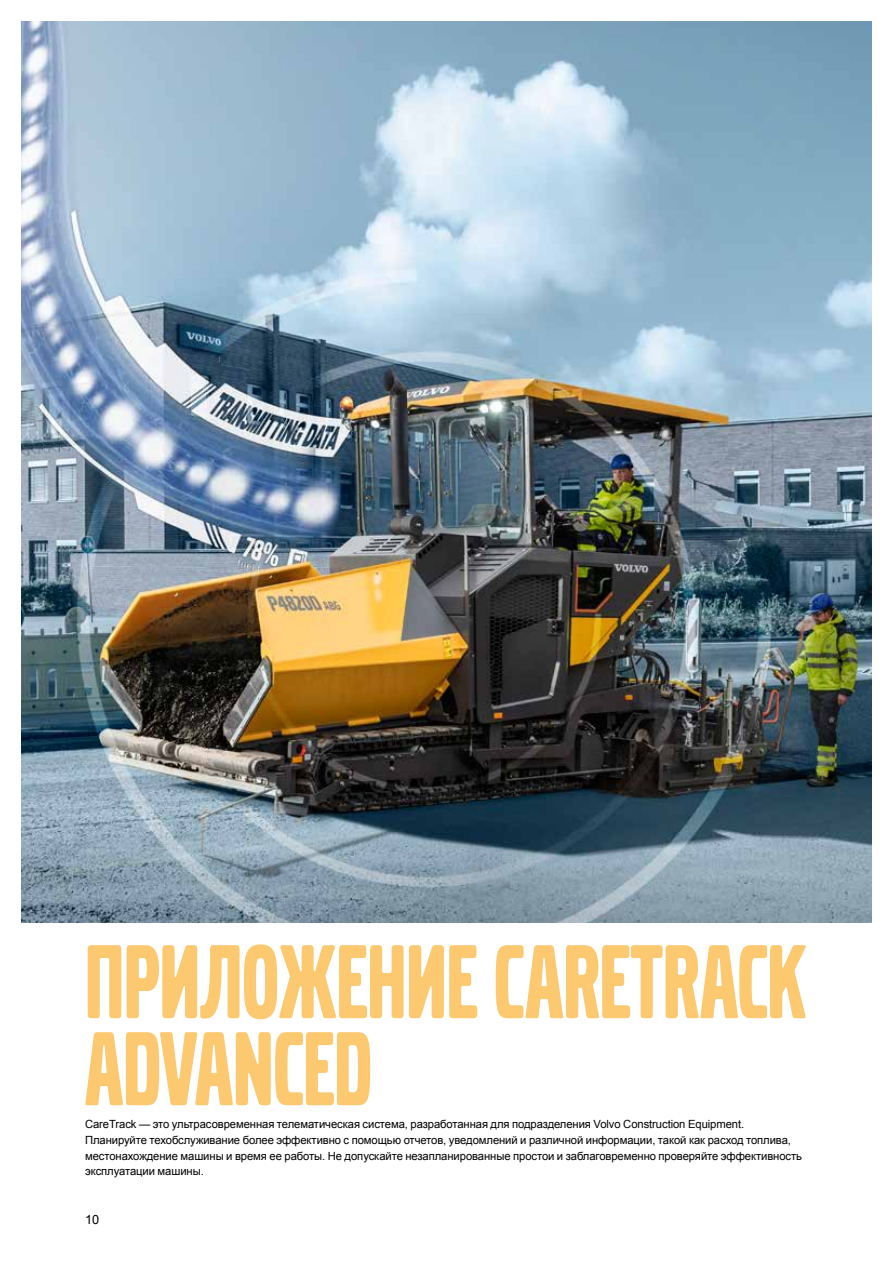
<style>
.page{position:relative;width:893px;height:1263px;background:#fff}
.page>*{position:absolute;margin:0;border:0;box-sizing:border-box;transform-origin:0 0}
.t1{font:109.5px/87px "Volvo Broad Pro";color:#fcc870;scale:.94 1}
.t2{font:12.75px "Arial";color:#000}
.t3{font:11.25px/15.8px "Arial";letter-spacing:-.005em;color:#000}
</style>
<div class="page">
<img style="left:21px;top:21px;width:851px;height:902px">
<h1 class="t1" style="left:85px;top:940px;width:768px">ПРИЛОЖЕНИЕ CARETRACK<br>ADVANCED</h1>
<p class="t3" style="left:85px;top:1116px;width:718px">CareTrack — это ультрасовременная телематическая система, разработанная для подразделения Volvo Construction Equipment.<br>Планируйте техобслуживание более эффективно с помощью отчетов, уведомлений и различной информации, такой как расход топлива, местонахождение машины и время ее работы. Не допускайте незапланированные простои и заблаговременно проверяйте эффективность эксплуатации машины.</p>
<p class="t2" style="left:85px;top:1211px;width:16px">10</p>
</div>
